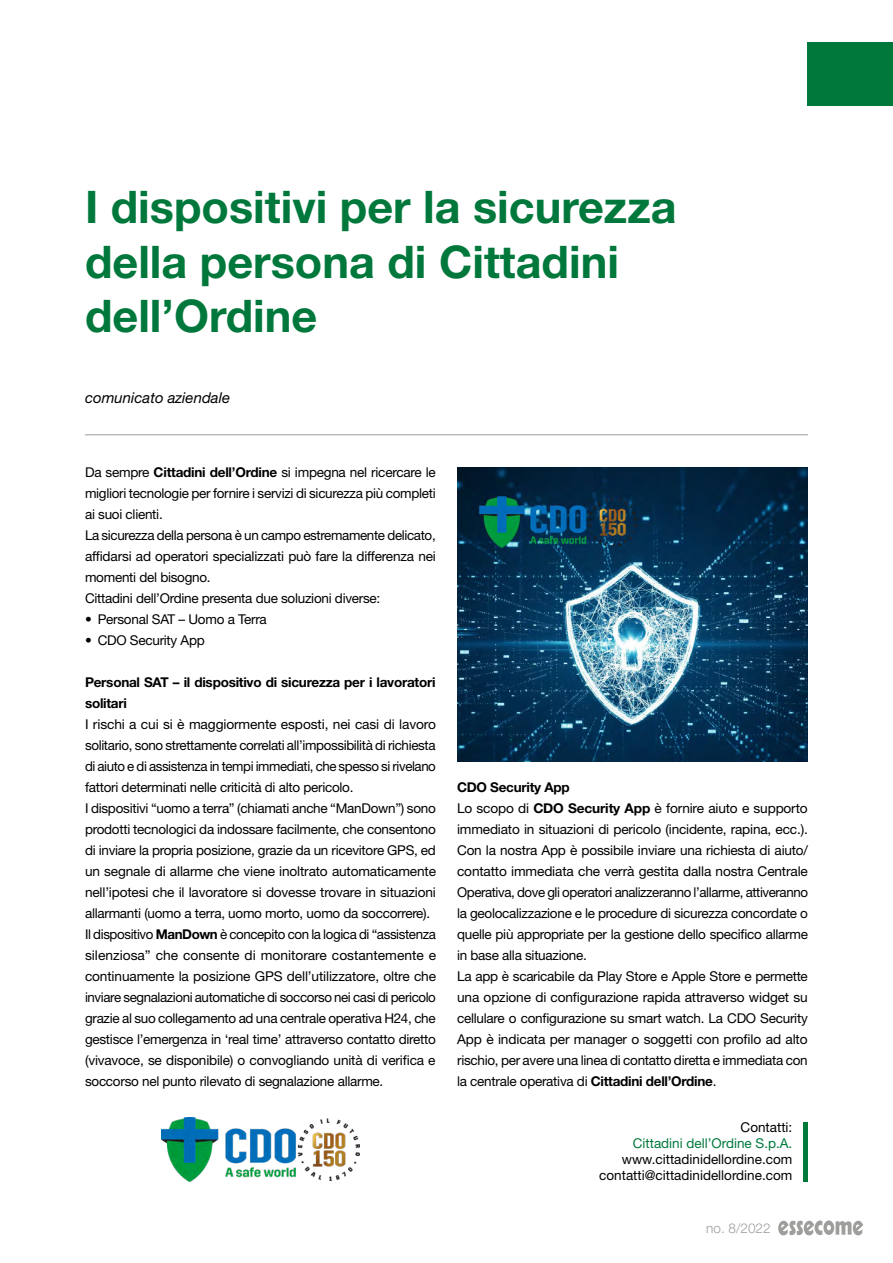
<style>
.page{position:relative;width:893px;height:1263px;background:#fff}
.page>*{position:absolute;margin:0;border:0;box-sizing:border-box;transform-origin:0 0}
.t1{font:700 45px/54px "Helvetica Neue LT Std";color:#00783b}
.t2{font:italic 15px "Helvetica Neue LT Std";color:#000}
.t3{font:13.5px/21px "Helvetica Neue LT Std";letter-spacing:-.02em;color:#000}
.t4{font:13.5px/16.2px "Helvetica Neue LT Std";color:#000;text-align:right}
.t5{font:700 13.5px/21px "Helvetica Neue LT Std";letter-spacing:-.02em;color:#000}
.t6{font:13.5px "Helvetica Neue LT Std";color:#00783b}
.t7{font:300 13.5px "Helvetica Neue LT Std";color:#9d9d9c}
.s1{font-weight:700}
</style>
<div class="page">
<div style="left:808px;top:43px;width:85px;height:63px;background:#00783b"></div>
<hr style="left:85px;top:434px;width:723px;height:1px;background:#9d9d9c">
<div style="left:803px;top:1122px;width:5px;height:59px;background:#00783b"></div>
<img style="left:162px;top:1117px;width:197px;height:64px">
<img style="left:457px;top:467px;width:351px;height:294px">
<svg style="left:778px;top:1220px;width:85px;height:16px"></svg>
<h1 class="t1" style="left:85px;top:179px;width:593px">I dispositivi per la sicurezza della persona di Cittadini dell’Ordine</h1>
<p class="t2" style="left:85px;top:388px;width:147px">comunicato aziendale</p>
<p class="t3" style="left:85px;top:461px;width:352px">Da sempre <span class="s1">Cittadini dell’Ordine</span> si impegna nel ricercare le migliori tecnologie per fornire i servizi di sicurezza più completi ai suoi clienti.<br>La sicurezza della persona è un campo estremamente delicato, affidarsi ad operatori specializzati può fare la differenza nei momenti del bisogno.<br>Cittadini dell’Ordine presenta due soluzioni diverse:</p>
<p class="t3" style="left:85px;top:608px;width:183px">• Personal SAT – Uomo a Terra</p>
<p class="t3" style="left:85px;top:629px;width:121px">• CDO Security App</p>
<p class="t5" style="left:85px;top:671px;width:352px">Personal SAT – il dispositivo di sicurezza per i lavoratori solitari</p>
<p class="t3" style="left:85px;top:713px;width:353px">I rischi a cui si è maggiormente esposti, nei casi di lavoro solitario, sono strettamente correlati all’impossibilità di richiesta di aiuto e di assistenza in tempi immediati, che spesso si rivelano fattori determinati nelle criticità di alto pericolo.<br>I dispositivi “uomo a terra” (chiamati anche “ManDown”) sono prodotti tecnologici da indossare facilmente, che consentono di inviare la propria posizione, grazie da un ricevitore GPS, ed un segnale di allarme che viene inoltrato automaticamente nell’ipotesi che il lavoratore si dovesse trovare in situazioni allarmanti (uomo a terra, uomo morto, uomo da soccorrere).<br>Il dispositivo <span class="s1">ManDown</span> è concepito con la logica di “assistenza silenziosa” che consente di monitorare costantemente e continuamente la posizione GPS dell’utilizzatore, oltre che inviare segnalazioni automatiche di soccorso nei casi di pericolo grazie al suo collegamento ad una centrale operativa H24, che gestisce l’emergenza in ‘real time’ attraverso contatto diretto (vivavoce, se disponibile) o convogliando unità di verifica e soccorso nel punto rilevato di segnalazione allarme.</p>
<p class="t3" style="left:457px;top:776px;width:352px"><span class="s1">CDO Security App<br></span>Lo scopo di <span class="s1">CDO Security App</span> è fornire aiuto e supporto immediato in situazioni di pericolo (incidente, rapina, ecc.).<br>Con la nostra App è possibile inviare una richiesta di aiuto/ contatto immediata che verrà gestita dalla nostra Centrale Operativa, dove gli operatori analizzeranno l’allarme, attiveranno la geolocalizzazione e le procedure di sicurezza concordate o quelle più appropriate per la gestione dello specifico allarme in base alla situazione.<br>La app è scaricabile da Play Store e Apple Store e permette una opzione di configurazione rapida attraverso widget su cellulare o configurazione su smart watch. La CDO Security App è indicata per manager o soggetti con profilo ad alto rischio, per avere una linea di contatto diretta e immediata con la centrale operativa di <span class="s1">Cittadini dell’Ordine</span>.</p>
<p class="t4" style="left:741px;top:1118px;width:53px">Contatti:</p>
<p class="t6" style="left:633px;top:1135px;width:161px">Cittadini dell’Ordine S.p.A.</p>
<p class="t4" style="left:599px;top:1151px;width:195px">www.cittadinidellordine.com contatti@cittadinidellordine.com</p>
<p class="t7" style="left:706px;top:1220px;width:66px">no. 8/2022</p>
</div>
